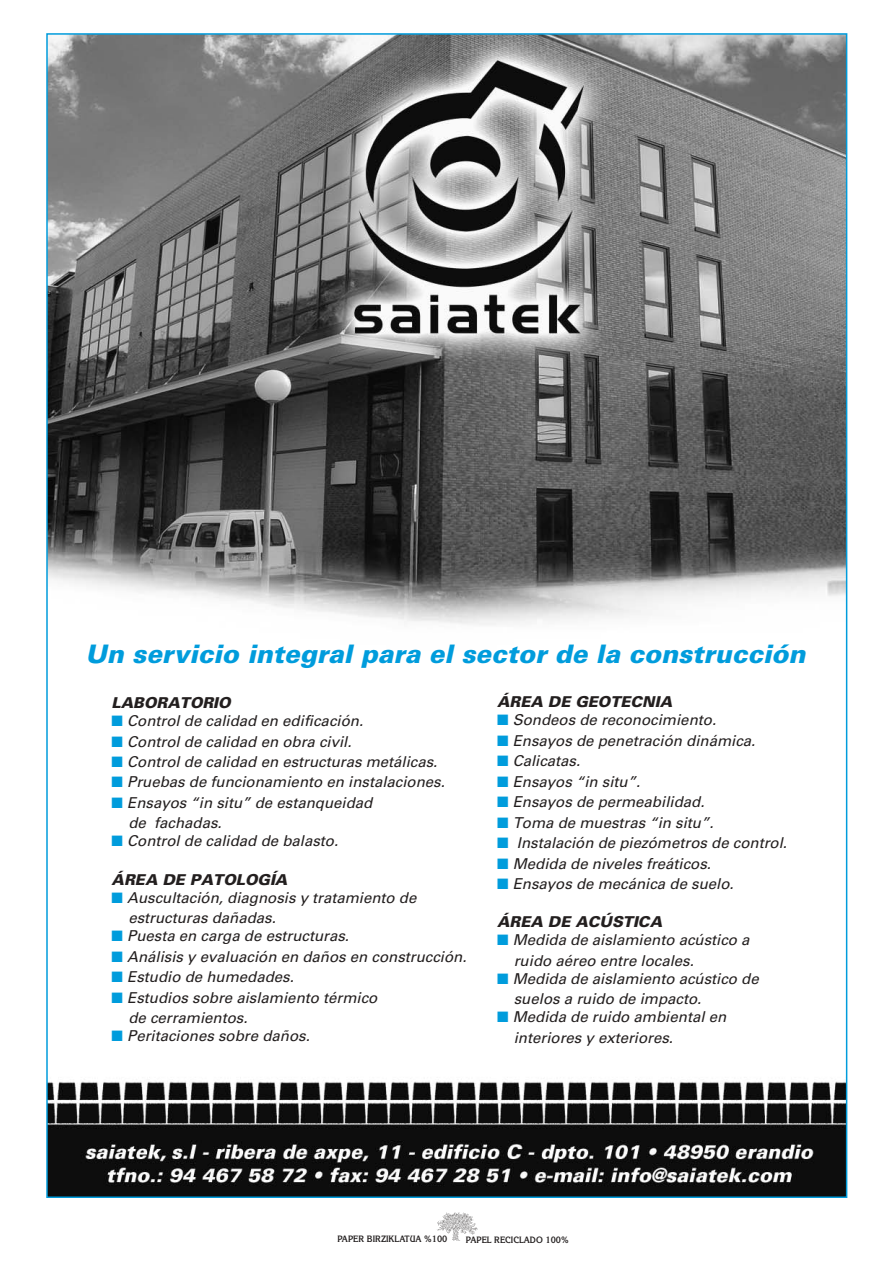
<style>
.page{position:relative;width:893px;height:1262px;background:#fff}
.page>*{position:absolute;margin:0;border:0;box-sizing:border-box;transform-origin:0 0}
.t1{font:italic 900 25.5px "Univers";color:#009cdc}
.t2{font:italic 15px/20.4px "Univers";color:#231f1f}
.t3{font:italic 900 15px "Univers";color:#231f1f}
.t4{font:700 9px "Korinna";color:#231f1f;scale:.9 1}
.s1{color:#009cdc}
</style>
<div class="page">
<img style="left:362px;top:1212px;width:116px;height:28px">
<img style="left:49px;top:36px;width:795px;height:1159px">
<h1 class="t1" style="left:85px;top:644px;width:721px">Un servicio integral para el sector de la construcción</h1>
<p class="t3" style="left:112px;top:697px;width:121px">LABORATORIO</p>
<p class="t2" style="left:112px;top:712px;width:253px"><span class="s1">■</span> Control de calidad en edificación.</p>
<p class="t2" style="left:112px;top:732px;width:241px"><span class="s1">■</span> Control de calidad en obra civil.</p>
<p class="t2" style="left:112px;top:753px;width:327px"><span class="s1">■</span> Control de calidad en estructuras metálicas.</p>
<p class="t2" style="left:112px;top:773px;width:335px"><span class="s1">■</span> Pruebas de funcionamiento en instalaciones.</p>
<p class="t2" style="left:128px;top:794px;width:245px;text-indent:-17px"><span class="s1">■</span> Ensayos “in situ” de estanqueidad de fachadas.</p>
<p class="t2" style="left:112px;top:832px;width:228px"><span class="s1">■</span> Control de calidad de balasto.</p>
<p class="t3" style="left:112px;top:874px;width:177px">ÁREA DE PATOLOGÍA</p>
<p class="t2" style="left:128px;top:889px;width:290px;text-indent:-17px"><span class="s1">■</span> Auscultación, diagnosis y tratamiento de estructuras dañadas.</p>
<p class="t2" style="left:112px;top:927px;width:239px"><span class="s1">■</span> Puesta en carga de estructuras.</p>
<p class="t2" style="left:112px;top:948px;width:356px"><span class="s1">■</span> Análisis y evaluación en daños en construcción.</p>
<p class="t2" style="left:112px;top:968px;width:184px"><span class="s1">■</span> Estudio de humedades.</p>
<p class="t2" style="left:128px;top:989px;width:250px;text-indent:-17px"><span class="s1">■</span> Estudios sobre aislamiento térmico de cerramientos.</p>
<p class="t2" style="left:112px;top:1027px;width:200px"><span class="s1">■</span> Peritaciones sobre daños.</p>
<p class="t3" style="left:497px;top:696px;width:176px">ÁREA DE GEOTECNIA</p>
<p class="t2" style="left:497px;top:711px;width:220px"><span class="s1">■</span> Sondeos de reconocimiento.</p>
<p class="t2" style="left:497px;top:732px;width:260px"><span class="s1">■</span> Ensayos de penetración dinámica.</p>
<p class="t2" style="left:497px;top:752px;width:85px"><span class="s1">■</span> Calicatas.</p>
<p class="t2" style="left:497px;top:773px;width:145px"><span class="s1">■</span> Ensayos “in situ”.</p>
<p class="t2" style="left:497px;top:793px;width:209px"><span class="s1">■</span> Ensayos de permeabilidad.</p>
<p class="t2" style="left:497px;top:814px;width:218px"><span class="s1">■</span> Toma de muestras “in situ”.</p>
<p class="t2" style="left:497px;top:834px;width:291px"><span class="s1">■</span> Instalación de piezómetros de control.</p>
<p class="t2" style="left:497px;top:854px;width:215px"><span class="s1">■</span> Medida de niveles freáticos.</p>
<p class="t2" style="left:497px;top:875px;width:238px"><span class="s1">■</span> Ensayos de mecánica de suelo.</p>
<p class="t3" style="left:497px;top:916px;width:166px">ÁREA DE ACÚSTICA</p>
<p class="t2" style="left:514px;top:931px;width:237px;text-indent:-17px"><span class="s1">■</span> Medida de aislamiento acústico a ruido aéreo entre locales.</p>
<p class="t2" style="left:514px;top:970px;width:246px;text-indent:-17px"><span class="s1">■</span> Medida de aislamiento acústico de suelos a ruido de impacto.</p>
<p class="t2" style="left:514px;top:1008px;width:214px;text-indent:-17px"><span class="s1">■</span> Medida de ruido ambiental en interiores y exteriores.</p>
<p class="t4" style="left:337px;top:1235px;width:124px">PAPER BIRZIKLATUA %100</p>
<p class="t4" style="left:466px;top:1236px;width:116px">PAPEL RECICLADO 100%</p>
</div>
